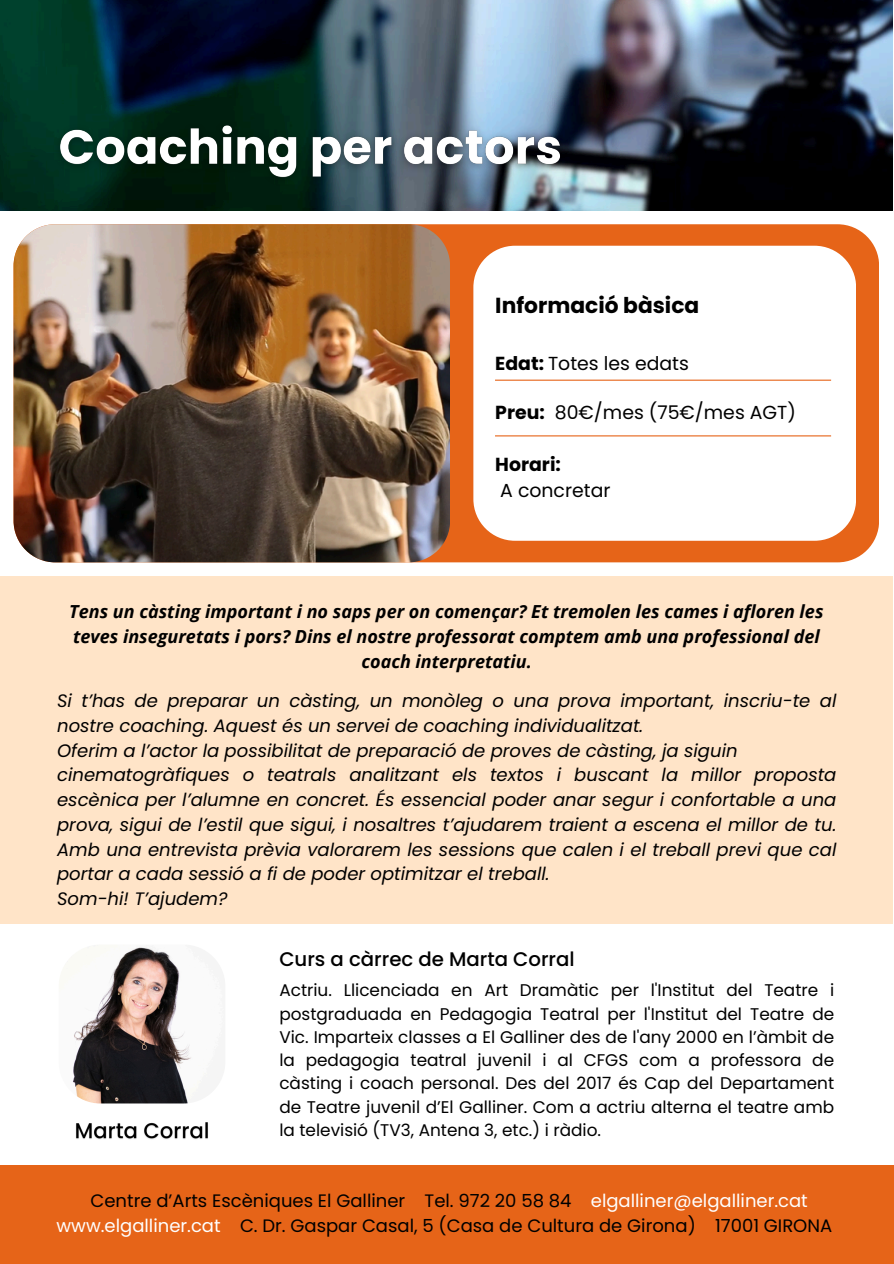
<style>
.page{position:relative;width:894px;height:1264px;background:#fff}
.page>*{position:absolute;margin:0;border:0;box-sizing:border-box;transform-origin:0 0}
.t1{font:700 21.75px "Poppins";color:#000}
.t2{font:500 19.65px "Poppins";color:#000}
.t3{font:18.9px/25.8px "Poppins";color:#000}
.t4{font:italic 18px/24.8px "Poppins";color:#000}
.t5{font:italic 700 18px/24.8px "Open Sans";color:#000;text-align:center}
.t6{font:18px/24.8px "Poppins";color:#000;text-align:center}
.t7{font:16.95px/23.2px "Poppins";color:#000;text-align:justify}
.s1{font-weight:700}
.s2{color:#fff}
</style>
<div class="page">
<div style="left:0;top:1164px;width:893px;height:99px;background:#e66418"></div>
<div style="left:0;top:576px;width:892px;height:347px;background:#ffe4c8"></div>
<div style="left:14px;top:224px;width:864px;height:338px;background:#e66418;border-radius:42px"></div>
<div style="left:473px;top:246px;width:382px;height:295px;background:#fff;border-radius:42px"></div>
<hr style="left:495px;top:379px;width:335px;height:2px;background:#e66418">
<hr style="left:495px;top:435px;width:335px;height:1px;background:#e66418">
<img style="left:14px;top:224px;width:435px;height:338px;border-radius:42px">
<img style="left:0;top:0;width:892px;height:210px">
<img style="left:47px;top:113px;width:525px;height:79px">
<img style="left:59px;top:944px;width:166px;height:159px;border-radius:42px">
<img style="left:76px;top:1122px;width:132px;height:17px">
<h2 class="t1" style="left:495px;top:290px;width:205px">Informació bàsica</h2>
<h4 class="t3" style="left:495px;top:350px;width:195px"><span class="s1">Edat:</span> Totes les edats</h4>
<h4 class="t3" style="left:495px;top:400px;width:302px"><span class="s1">Preu:</span> 80€/mes (75€/mes AGT)</h4>
<h4 class="t3" style="left:495px;top:451px;width:117px"><span class="s1">Horari:<br></span>A concretar</h4>
<p class="t5" style="left:69px;top:599px;width:755px">Tens un càsting important i no saps per on començar? Et tremolen les cames i afloren les teves inseguretats i pors? Dins el nostre professorat comptem amb una professional del coach interpretatiu.</p>
<h4 class="t4" style="left:57px;top:688px;width:780px">Si t’has de preparar un càsting, un monòleg o una prova important, inscriu-te al nostre coaching. Aquest és un servei de coaching individualitzat.<br>Oferim a l’actor la possibilitat de preparació de proves de càsting, ja siguin cinematogràfiques o teatrals analitzant els textos i buscant la millor proposta escènica per l’alumne en concret. És essencial poder anar segur i confortable a una prova, sigui de l’estil que sigui, i nosaltres t’ajudarem traient a escena el millor de tu.<br>Amb una entrevista prèvia valorarem les sessions que calen i el treball previ que cal portar a cada sessió a fi de poder optimitzar el treball.<br>Som-hi! T’ajudem?</h4>
<h4 class="t2" style="left:279px;top:945px;width:297px">Curs a càrrec de Marta Corral</h4>
<p class="t7" style="left:279px;top:978px;width:556px">Actriu. Llicenciada en Art Dramàtic per l'Institut del Teatre i postgraduada en Pedagogia Teatral per l'Institut del Teatre de Vic. Imparteix classes a El Galliner des de l'any 2000 en l’àmbit de la pedagogia teatral juvenil i al CFGS com a professora de càsting i coach personal. Des del 2017 és Cap del Departament de Teatre juvenil d’El Galliner. Com a actriu alterna el teatre amb la televisió (TV3, Antena 3, etc.) i ràdio.</p>
<p class="t6" style="left:56px;top:1188px;width:777px">Centre d’Arts Escèniques El Galliner Tel. 972 20 58 84 <span class="s2">elgalliner@elgalliner.cat www.elgalliner.cat</span> C. Dr. Gaspar Casal, 5 (Casa de Cultura de Girona) 17001 GIRONA</p>
</div>
